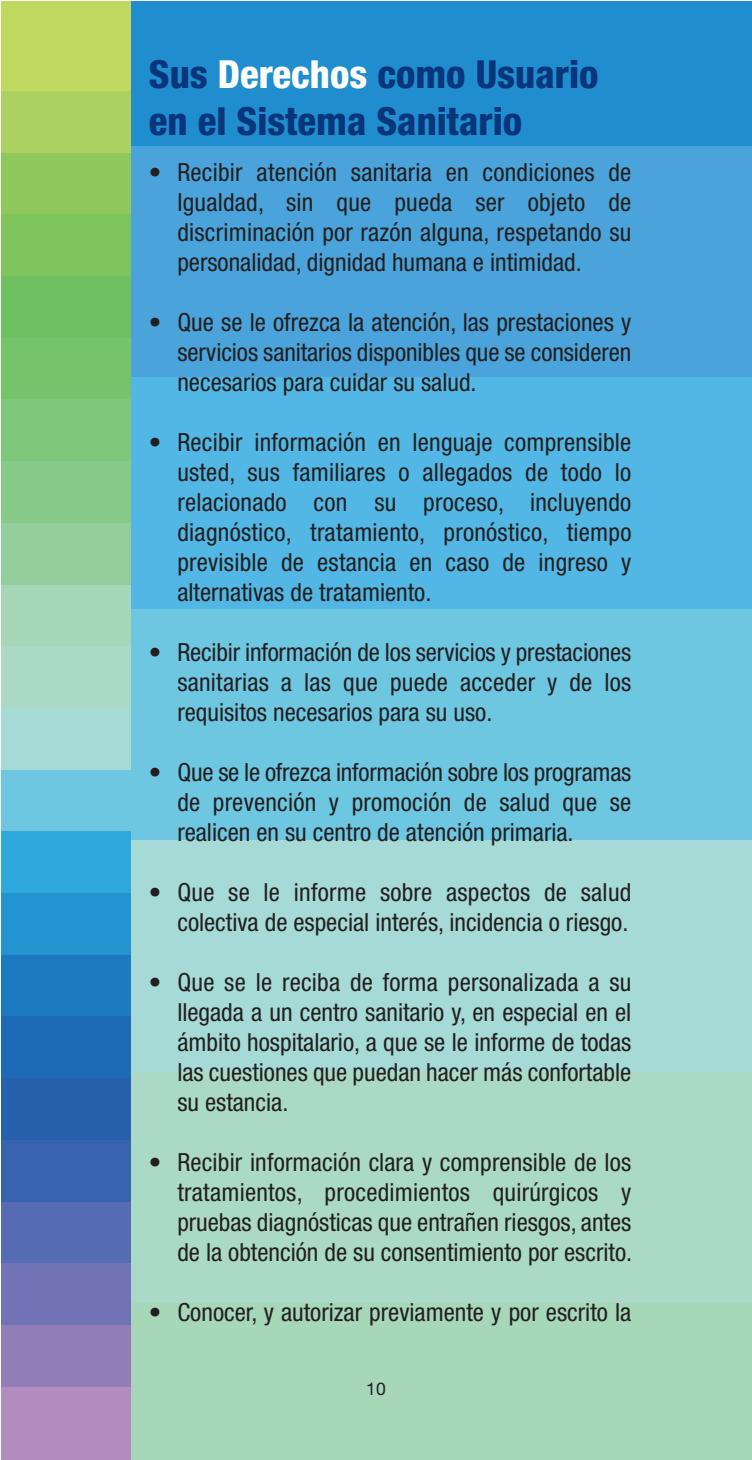
<style>
.page{position:relative;width:752px;height:1460px;background:#fff}
.page>*{position:absolute;margin:0;border:0;box-sizing:border-box;transform-origin:0 0}
.t1{font:800 condensed 38.75px/46.5px "Helvetica Neue";color:#08357c}
.t2{font:condensed 25px/30px "Helvetica Neue";color:#231f20;text-align:justify}
.t3{font:17.5px "Helvetica Neue";color:#231f20}
.s1{color:#fff}
</style>
<div class="page">
<div style="left:730px;top:1303px;width:21px;height:157px;background:#a7d7b9"></div>
<div style="left:730px;top:1071px;width:21px;height:232px;background:#aadac7"></div>
<div style="left:730px;top:840px;width:21px;height:231px;background:#a6dad6"></div>
<div style="left:730px;top:608px;width:21px;height:232px;background:#6ec7e1"></div>
<div style="left:730px;top:377px;width:21px;height:231px;background:#52b7e4"></div>
<div style="left:730px;top:146px;width:21px;height:231px;background:#4aa4db"></div>
<div style="left:730px;top:1px;width:21px;height:145px;background:#208ece"></div>
<div style="left:1px;top:1386px;width:156px;height:74px;background:#b28bbf"></div>
<div style="left:1px;top:1325px;width:154px;height:61px;background:#927db9"></div>
<div style="left:1px;top:1263px;width:154px;height:62px;background:#7273b6"></div>
<div style="left:1px;top:1201px;width:154px;height:62px;background:#556bb3"></div>
<div style="left:1px;top:1140px;width:154px;height:61px;background:#3863af"></div>
<div style="left:1px;top:1078px;width:154px;height:62px;background:#2760ad"></div>
<div style="left:1px;top:1016px;width:154px;height:62px;background:#1d6ab5"></div>
<div style="left:1px;top:954px;width:154px;height:62px;background:#1b7ac0"></div>
<div style="left:1px;top:893px;width:154px;height:62px;background:#2494d1"></div>
<div style="left:1px;top:831px;width:154px;height:62px;background:#2ea8dc"></div>
<div style="left:1px;top:769px;width:154px;height:62px;background:#6ec7e1"></div>
<div style="left:1px;top:708px;width:154px;height:61px;background:#a6dad6"></div>
<div style="left:1px;top:646px;width:154px;height:62px;background:#aadac7"></div>
<div style="left:1px;top:584px;width:154px;height:62px;background:#a7d7b9"></div>
<div style="left:1px;top:523px;width:154px;height:61px;background:#94cf9b"></div>
<div style="left:1px;top:461px;width:154px;height:62px;background:#87c989"></div>
<div style="left:1px;top:399px;width:154px;height:62px;background:#7ec679"></div>
<div style="left:1px;top:338px;width:154px;height:61px;background:#75c36b"></div>
<div style="left:1px;top:276px;width:154px;height:62px;background:#6ec060"></div>
<div style="left:1px;top:214px;width:154px;height:62px;background:#7dc45c"></div>
<div style="left:1px;top:152px;width:154px;height:62px;background:#8fc95d"></div>
<div style="left:1px;top:91px;width:154px;height:61px;background:#aad162"></div>
<div style="left:1px;top:1px;width:156px;height:90px;background:#c1d861"></div>
<div style="left:131px;top:1303px;width:599px;height:157px;background:#a7d7b9"></div>
<div style="left:131px;top:1071px;width:599px;height:232px;background:#aadac7"></div>
<div style="left:131px;top:840px;width:599px;height:231px;background:#a6dad6"></div>
<div style="left:131px;top:608px;width:599px;height:232px;background:#6ec7e1"></div>
<div style="left:131px;top:377px;width:599px;height:231px;background:#52b7e4"></div>
<div style="left:131px;top:146px;width:599px;height:231px;background:#4aa4db"></div>
<div style="left:131px;top:1px;width:599px;height:145px;background:#208ece"></div>
<h1 class="t1" style="left:149px;top:55px;width:451px">Sus <span class="s1">Derechos</span> como Usuario en el Sistema Sanitario</h1>
<p class="t2" style="left:177px;top:159px;width:455px;text-indent:-28px">• Recibir atención sanitaria en condiciones de Igualdad, sin que pueda ser objeto de discriminación por razón alguna, respetando su personalidad, dignidad humana e intimidad.</p>
<p class="t2" style="left:177px;top:309px;width:455px;text-indent:-28px">• Que se le ofrezca la atención, las prestaciones y servicios sanitarios disponibles que se consideren necesarios para cuidar su salud.</p>
<p class="t2" style="left:177px;top:429px;width:455px;text-indent:-28px">• Recibir información en lenguaje comprensible usted, sus familiares o allegados de todo lo relacionado con su proceso, incluyendo diagnóstico, tratamiento, pronóstico, tiempo previsible de estancia en caso de ingreso y alternativas de tratamiento.</p>
<p class="t2" style="left:177px;top:639px;width:455px;text-indent:-28px">• Recibir información de los servicios y prestaciones sanitarias a las que puede acceder y de los requisitos necesarios para su uso.</p>
<p class="t2" style="left:177px;top:759px;width:455px;text-indent:-28px">• Que se le ofrezca información sobre los programas de prevención y promoción de salud que se realicen en su centro de atención primaria.</p>
<p class="t2" style="left:149px;top:879px;width:483px;text-align:right">• Que se le informe sobre aspectos de salud colectiva de especial interés, incidencia o riesgo.</p>
<p class="t2" style="left:177px;top:969px;width:455px;text-indent:-28px">• Que se le reciba de forma personalizada a su llegada a un centro sanitario y, en especial en el ámbito hospitalario, a que se le informe de todas las cuestiones que puedan hacer más confortable su estancia.</p>
<p class="t2" style="left:177px;top:1149px;width:456px;text-indent:-28px">• Recibir información clara y comprensible de los tratamientos, procedimientos quirúrgicos y pruebas diagnósticas que entrañen riesgos, antes de la obtención de su consentimiento por escrito.</p>
<p class="t2" style="left:149px;top:1299px;width:483px">• Conocer, y autorizar previamente y por escrito la</p>
<p class="t3" style="left:366px;top:1382px;width:21px">10</p>
</div>
